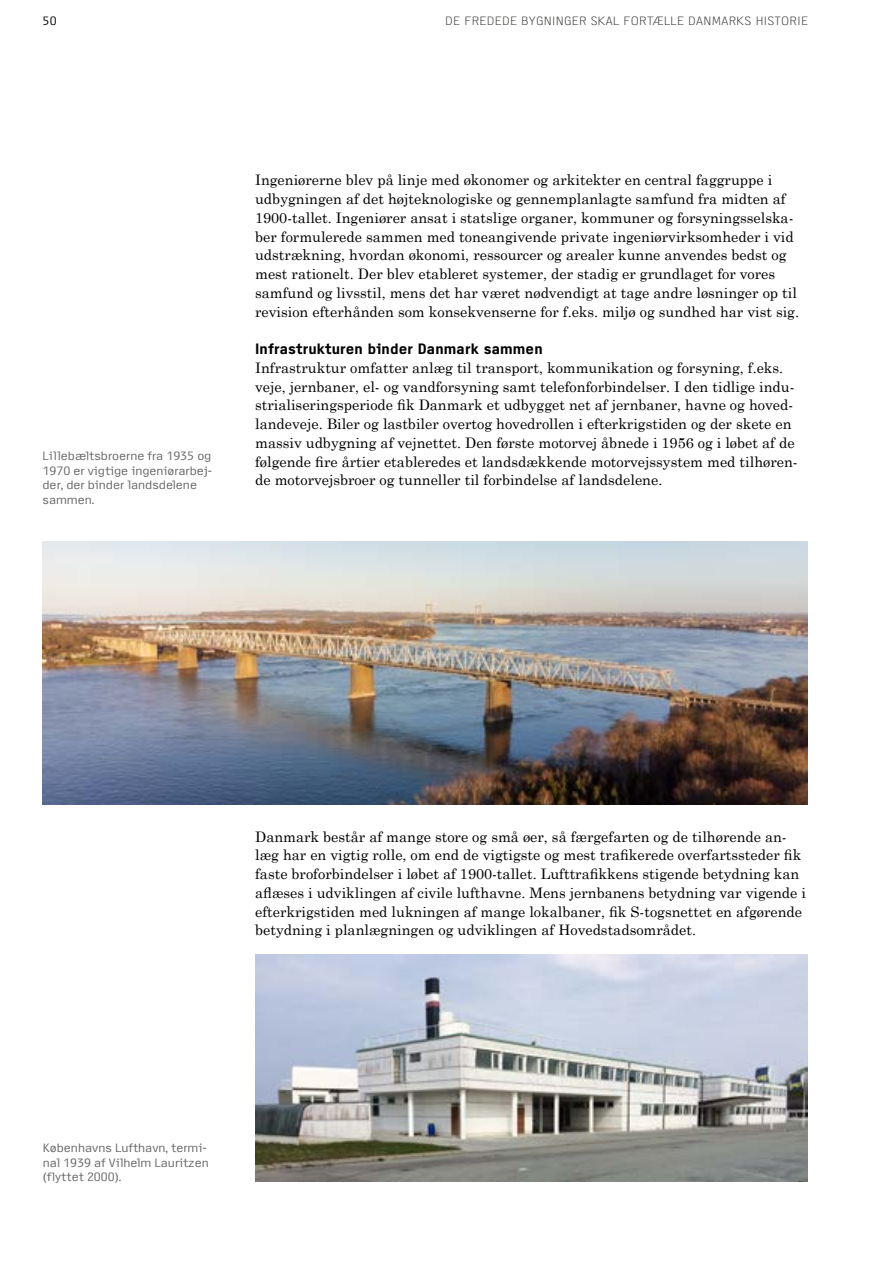
<style>
.page{position:relative;width:893px;height:1263px;background:#fff}
.page>*{position:absolute;margin:0;border:0;box-sizing:border-box;transform-origin:0 0}
.Brødtekstoverskrift{font:700 15px "Access";letter-spacing:.01em;color:#000}
.Brødtekst{font:14.4px/18.8px "Century Schoolbook";color:#000}
.Billedtekst{font:12px/14.5px "Access";color:#646363}
.t1{font:300 12px "Access";letter-spacing:.025em;color:#3c3c3b}
.t2{font:12px "Access";color:#000}
</style>
<div class="page">
<img style="left:43px;top:542px;width:765px;height:262px">
<img style="left:255px;top:954px;width:553px;height:227px">
<p class="t2" style="left:43px;top:15px;width:16px">50</p>
<p class="t1" style="left:445px;top:15px;width:364px">DE FREDEDE BYGNINGER SKAL FORTÆLLE DANMARKS HISTORIE</p>
<p class="Billedtekst" style="left:43px;top:449px;width:171px">Lillebæltsbroerne fra 1935 og<br>1970 er vigtige ingeniørarbej&shy;der, der binder landsdelene sammen.</p>
<p class="Brødtekst" style="left:255px;top:169px;width:545px">Ingeniørerne blev på linje med økonomer og arkitekter en central faggruppe i udbygningen af det højteknologiske og gennemplanlagte samfund fra midten af 1900-tallet. Ingeniører ansat i statslige organer, kommuner og forsyningsselska&shy;ber formulerede sammen med toneangivende private ingeniørvirksomheder i vid udstrækning, hvordan økonomi, ressourcer og arealer kunne anvendes bedst og mest rationelt. Der blev etableret systemer, der stadig er grundlaget for vores samfund og livsstil, mens det har været nødvendigt at tage andre løsninger op til revision efterhånden som konsekvenserne for f.eks. miljø og sundhed har vist sig.</p>
<p class="Brødtekstoverskrift" style="left:255px;top:341px;width:289px">Infrastrukturen binder Danmark sammen</p>
<p class="Brødtekst" style="left:255px;top:357px;width:544px">Infrastruktur omfatter anlæg til transport, kommunikation og forsyning, f.eks. veje, jernbaner, el- og vandforsyning samt telefonforbindelser. I den tidlige indu&shy;strialiseringsperiode fik Danmark et udbygget net af jernbaner, havne og hoved&shy;landeveje. Biler og lastbiler overtog hovedrollen i efterkrigstiden og der skete en massiv udbygning af vejnettet. Den første motorvej åbnede i 1956 og i løbet af de følgende fire årtier etableredes et landsdækkende motorvejssystem med tilhøren&shy;de motorvejsbroer og tunneller til forbindelse af landsdelene.</p>
<p class="Brødtekst" style="left:255px;top:826px;width:552px">Danmark består af mange store og små øer, så færgefarten og de tilhørende an&shy;læg har en vigtig rolle, om end de vigtigste og mest trafikerede overfartssteder fik faste broforbindelser i løbet af 1900-tallet. Lufttrafikkens stigende betydning kan aflæses i udviklingen af civile lufthavne. Mens jernbanens betydning var vigende i efterkrigstiden med lukningen af mange lokalbaner, fik S-togsnettet en afgørende betydning i planlægningen og udviklingen af Hovedstadsområdet.</p>
<p class="Billedtekst" style="left:43px;top:1141px;width:167px">Københavns Lufthavn, termi&shy;nal 1939 af Vilhelm Lauritzen (flyttet 2000).</p>
</div>
